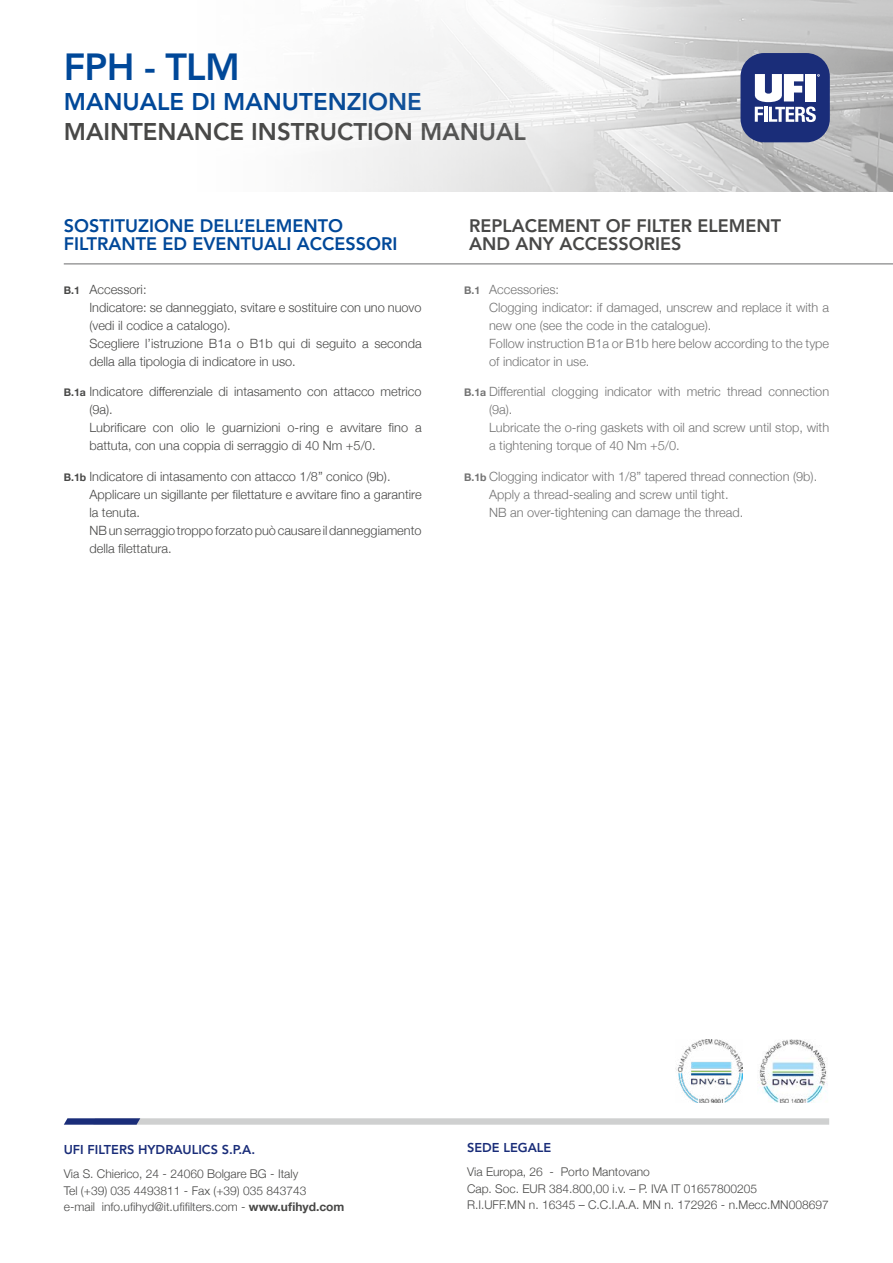
<style>
.page{position:relative;width:893px;height:1263px;background:#fff}
.page>*{position:absolute;margin:0;border:0;box-sizing:border-box;transform-origin:0 0}
.t1{font:800 37.5px "Avenir LT Std";letter-spacing:-.02em;color:#004899}
.t2{font:800 24px "Avenir LT Std";color:#484847}
.t3{font:800 24px "Avenir LT Std";color:#004899}
.t4{font:800 18px/18px "Avenir LT Std";color:#004899}
.t5{font:800 18px/18px "Avenir LT Std";color:#484847}
.t6{font:300 12.75px/18px "Helvetica Neue";color:#484847}
.t7{font:300 12.75px/18px "Helvetica Neue";color:#737373}
.t8{font:800 12.75px "Avenir LT Std";color:#1a2d79}
.t9{font:300 12px/16.5px "Helvetica Neue";color:#484847}
.s1{font-weight:700;font-size:10.5px}
.s2{font-weight:700}
</style>
<div class="page">
<hr style="left:64px;top:263px;width:829px;height:2px;background:#9c9c9d">
<img style="left:331px;top:0;width:562px;height:191px">
<img style="left:676px;top:1040px;width:66px;height:62px">
<img style="left:758px;top:1039px;width:70px;height:63px">
<div style="left:740px;top:53px;width:90px;height:89px;background:#1a2d79;border-radius:23px"></div>
<svg style="left:755px;top:74px;width:65px;height:48px"></svg>
<svg style="left:64px;top:1118px;width:765px;height:7px;background:#c3c5cc"></svg>
<h1 class="t1" style="left:64px;top:44px;width:177px">FPH - TLM</h1>
<h2 class="t3" style="left:64px;top:87px;width:360px">MANUALE DI MANUTENZIONE</h2>
<h2 class="t2" style="left:64px;top:117px;width:464px">MAINTENANCE INSTRUCTION MANUAL</h2>
<h3 class="t4" style="left:64px;top:217px;width:335px">SOSTITUZIONE DELL’ELEMENTO<br>FILTRANTE ED EVENTUALI ACCESSORI</h3>
<p class="t6" style="left:89px;top:279px;width:334px;text-indent:-26px"><span class="s1">B</span><span class="s1">.1</span> Accessori:<br>Indicatore: se danneggiato, svitare e sostituire con uno nuovo (vedi il codice a catalogo).<br>Scegliere l’istruzione B1a o B1b qui di seguito a seconda della alla tipologia di indicatore in uso.</p>
<p class="t7" style="left:489px;top:279px;width:342px;text-indent:-25px"><span class="s1">B</span><span class="s1">.1</span> Accessories:<br>Clogging indicator: if damaged, unscrew and replace it with a new one (see the code in the catalogue).<br>Follow instruction B1a or B1b here below according to the type of indicator in use.</p>
<p class="t6" style="left:89px;top:381px;width:334px;text-indent:-26px"><span class="s1">B</span><span class="s1">.1</span><span class="s1">a</span> Indicatore differenziale di intasamento con attacco metrico (9a).<br>Lubrificare con olio le guarnizioni o-ring e avvitare fino a battuta, con una coppia di serraggio di 40 Nm +5/0.</p>
<p class="t7" style="left:489px;top:381px;width:342px;text-indent:-25px"><span class="s1">B</span><span class="s1">.1</span><span class="s1">a</span> Differential clogging indicator with metric thread connection (9a).<br>Lubricate the o-ring gaskets with oil and screw until stop, with a tightening torque of 40 Nm +5/0.</p>
<p class="t6" style="left:89px;top:466px;width:334px;text-indent:-26px"><span class="s1">B</span><span class="s1">.1</span><span class="s1">b</span> Indicatore di intasamento con attacco 1/8” conico (9b).<br>Applicare un sigillante per filettature e avvitare fino a garantire la tenuta.<br>NB un serraggio troppo forzato può causare il danneggiamento della filettatura.</p>
<p class="t7" style="left:489px;top:466px;width:330px;text-indent:-25px"><span class="s1">B</span><span class="s1">.1</span><span class="s1">b</span> Clogging indicator with 1/8” tapered thread connection (9b).<br>Apply a thread-sealing and screw until tight.<br>NB an over-tightening can damage the thread.</p>
<h3 class="t5" style="left:469px;top:217px;width:313px">REPLACEMENT OF FILTER ELEMENT<br>AND ANY ACCESSORIES</h3>
<p class="t8" style="left:64px;top:1142px;width:193px">UFI FILTERS HYDRAULICS S.P.A.</p>
<p class="t9" style="left:64px;top:1165px;width:282px">Via S. Chierico, 24 - 24060 Bolgare BG - Italy<br>Tel (+39) 035 4493811 - Fax (+39) 035 843743<br>e-mail info.ufihyd@it.ufifilters.com - <span class="s2">www.ufihyd.com</span></p>
<p class="t8" style="left:467px;top:1140px;width:86px">SEDE LEGALE</p>
<p class="t9" style="left:467px;top:1163px;width:363px">Via Europa, 26 - Porto Mantovano<br>Cap. Soc. EUR 384.800,00 i.v. – P. IVA IT 01657800205<br>R.I.UFF.MN n. 16345 – C.C.I.A.A. MN n. 172926 - n.Mecc.MN008697</p>
</div>
